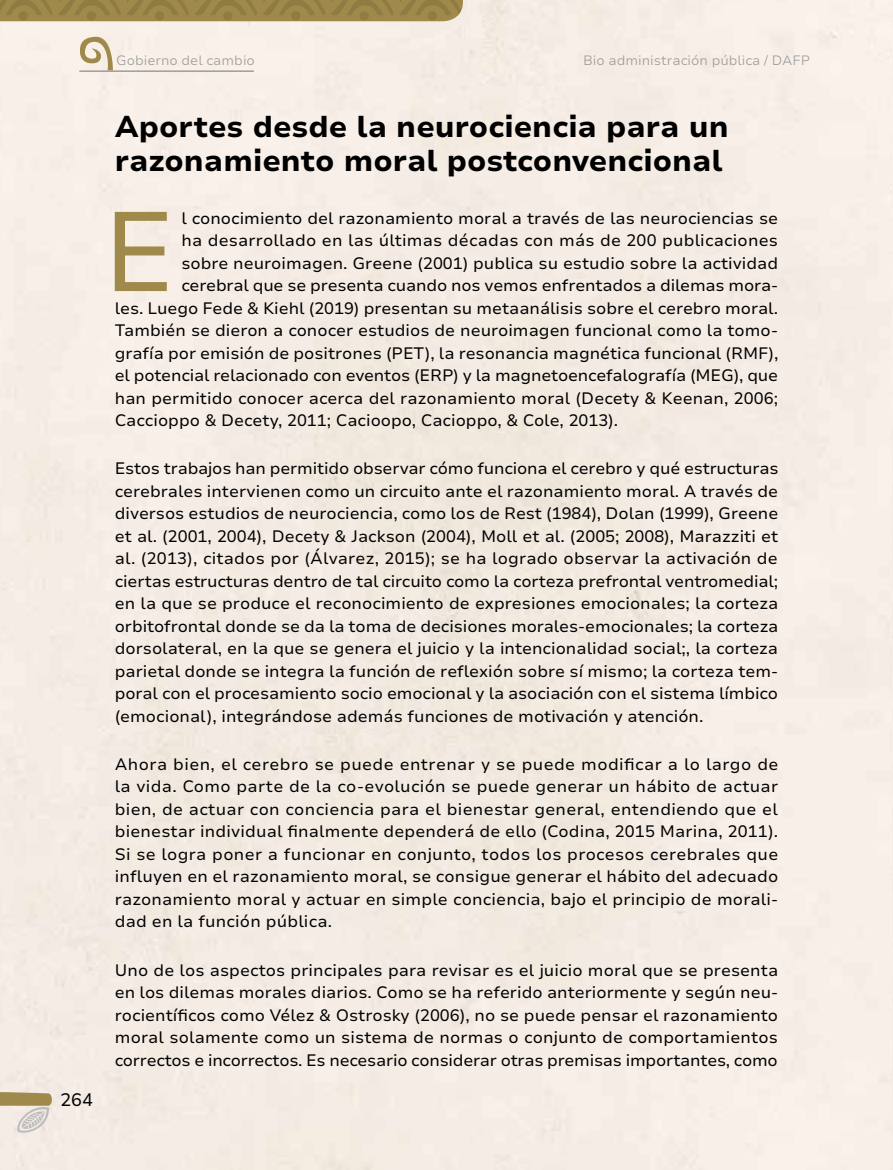
<style>
.page{position:relative;width:893px;height:1170px;background:#fff}
.page>*{position:absolute;margin:0;border:0;box-sizing:border-box;transform-origin:0 0}
.t1{font:112.2px "Nunito Sans 7 pt";color:#a08a4b}
.t2{font:800 30px/34.5px "Nunito Sans 7 pt";color:#000}
.t3{font:18px "Nunito Sans 7 pt";color:#000}
.t4{font:16.5px/22.5px "Nunito Sans 7 pt";color:#000;text-align:justify}
.t5{font:300 13.5px "Nunito Sans 7 pt";color:#9d9d9c}
</style>
<div class="page">
<hr style="left:80px;top:70px;width:173px;height:2px;background:#9d9d9c">
<svg style="left:0;top:1090px;width:53px;height:45px;background:#d4c9b3"></svg>
<svg style="left:0;top:0;width:463px;height:21px;background:#9b8649"></svg>
<svg style="left:79px;top:37px;width:34px;height:33px"></svg>
<p class="t3" style="left:61px;top:1087px;width:34px">264</p>
<p class="t5" style="left:116px;top:51px;width:140px">Gobierno del cambio</p>
<p class="t5" style="left:583px;top:51px;width:229px">Bio administración pública / DAFP</p>
<h2 class="t2" style="left:115px;top:108px;width:615px">Aportes desde la neurociencia para un razonamiento moral postconvencional</h2>
<h1 class="t1" style="left:103px;top:173px;width:75px">E</h1>
<p class="t4" style="left:181px;top:206px;width:598px">l conocimiento del razonamiento moral a través de las neurociencias se</p>
<p class="t4" style="left:181px;top:228px;width:598px">ha desarrollado en las últimas décadas con más de 200 publicaciones</p>
<p class="t4" style="left:181px;top:251px;width:598px">sobre neuroimagen. Greene (2001) publica su estudio sobre la actividad</p>
<p class="t4" style="left:181px;top:273px;width:598px">cerebral que se presenta cuando nos vemos enfrentados a dilemas mora-</p>
<p class="t4" style="left:115px;top:296px;width:665px">les. Luego Fede &amp; Kiehl (2019) presentan su metaanálisis sobre el cerebro moral.</p>
<p class="t4" style="left:115px;top:318px;width:665px">También se dieron a conocer estudios de neuroimagen funcional como la tomo-</p>
<p class="t4" style="left:115px;top:341px;width:665px">grafía por emisión de positrones (PET), la resonancia magnética funcional (RMF),</p>
<p class="t4" style="left:115px;top:363px;width:665px">el potencial relacionado con eventos (ERP) y la magnetoencefalografía (MEG), que</p>
<p class="t4" style="left:115px;top:386px;width:665px">han permitido conocer acerca del razonamiento moral (Decety &amp; Keenan, 2006;</p>
<p class="t4" style="left:115px;top:408px;width:505px">Caccioppo &amp; Decety, 2011; Cacioopo, Cacioppo, &amp; Cole, 2013).</p>
<p class="t4" style="left:115px;top:456px;width:665px">Estos trabajos han permitido observar cómo funciona el cerebro y qué estructuras cerebrales intervienen como un circuito ante el razonamiento moral. A través de diversos estudios de neurociencia, como los de Rest (1984), Dolan (1999), Greene et al. (2001, 2004), Decety &amp; Jackson (2004), Moll et al. (2005; 2008), Marazziti et al. (2013), citados por (Álvarez, 2015); se ha logrado observar la activación de ciertas estructuras dentro de tal circuito como la corteza prefrontal ventromedial; en la que se produce el reconocimiento de expresiones emocionales; la corteza orbitofrontal donde se da la toma de decisiones morales-emocionales; la corteza dorsolateral, en la que se genera el juicio y la intencionalidad social;, la corteza parietal donde se integra la función de reflexión sobre sí mismo; la corteza tem&shy;poral con el procesamiento socio emocional y la asociación con el sistema límbico (emocional), integrándose además funciones de motivación y atención.</p>
<p class="t4" style="left:115px;top:752px;width:665px">Ahora bien, el cerebro se puede entrenar y se puede modificar a lo largo de la vida. Como parte de la co-evolución se puede generar un hábito de actuar bien, de actuar con conciencia para el bienestar general, entendiendo que el bienestar individual finalmente dependerá de ello (Codina, 2015 Marina, 2011).<br>Si se logra poner a funcionar en conjunto, todos los procesos cerebrales que influyen en el razonamiento moral, se consigue generar el hábito del adecuado razonamiento moral y actuar en simple conciencia, bajo el principio de morali&shy;dad en la función pública.</p>
<p class="t4" style="left:115px;top:957px;width:665px">Uno de los aspectos principales para revisar es el juicio moral que se presenta en los dilemas morales diarios. Como se ha referido anteriormente y según neu&shy;rocientíficos como Vélez &amp; Ostrosky (2006), no se puede pensar el razonamiento moral solamente como un sistema de normas o conjunto de comportamientos correctos e incorrectos. Es necesario considerar otras premisas importantes, como</p>
</div>
